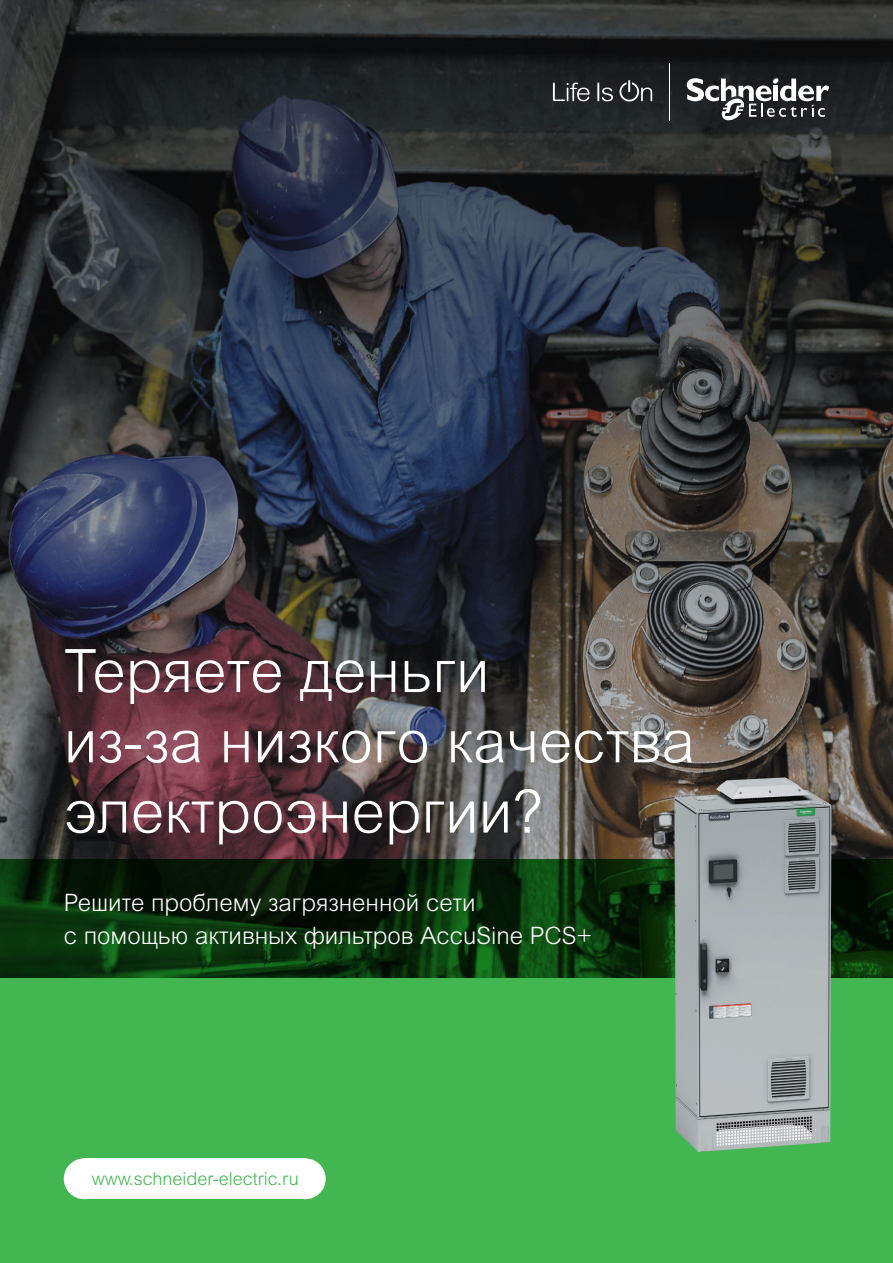
<style>
.page{position:relative;width:893px;height:1263px;background:#fff}
.page>*{position:absolute;margin:0;border:0;box-sizing:border-box;transform-origin:0 0}
.t1{font:300 60px/70.2px "Arial MT Pro Cyr";color:#fff}
.t2{font:300 24px/33px "Arial MT Pro Cyr";color:#fff}
.t3{font:300 18px "Arial MT Pro Cyr";color:#42b751}
</style>
<div class="page">
<img style="left:0;top:0;width:893px;height:859px">
<svg style="left:553px;top:83px;width:37px;height:18px"></svg>
<svg style="left:597px;top:83px;width:16px;height:18px"></svg>
<svg style="left:619px;top:80px;width:33px;height:22px"></svg>
<svg style="left:687px;top:78px;width:142px;height:43px"></svg>
<hr style="left:669px;top:64px;width:1px;height:57px;background:#fff">
<svg style="left:0;top:859px;width:893px;height:119px;background:#082b0a"></svg>
<div style="left:0;top:978px;width:893px;height:285px;background:#42b751"></div>
<div style="left:64px;top:1158px;width:41px;height:41px;background:#fff;border-radius:50%"></div>
<div style="left:83px;top:1158px;width:223px;height:41px;background:#fff"></div>
<div style="left:285px;top:1158px;width:41px;height:41px;background:#fff;border-radius:50%"></div>
<img style="left:674px;top:777px;width:157px;height:375px">
<h1 class="t1" style="left:64px;top:637px;width:632px">Теряете деньги<br>из-за низкого качества электроэнергии?</h1>
<p class="t2" style="left:64px;top:886px;width:530px">Решите проблему загрязненной сети<br>с помощью активных фильтров AccuSine PCS+</p>
<p class="t3" style="left:92px;top:1168px;width:208px">www.schneider-electric.ru</p>
</div>
